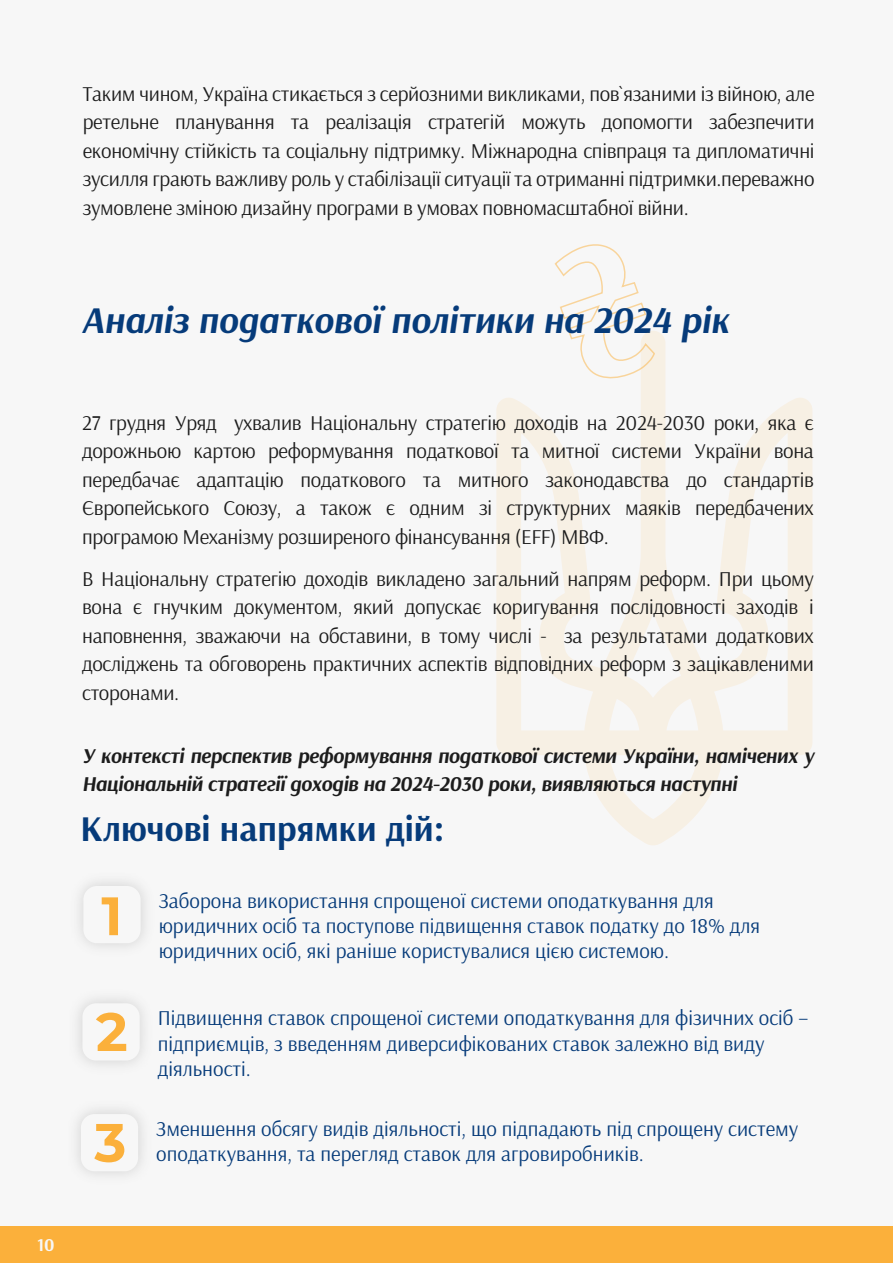
<style>
.page{position:relative;width:893px;height:1263px;background:#f7f7f7}
.page>*{position:absolute;margin:0;border:0;box-sizing:border-box;transform-origin:0 0}
.t1{font:700 54px "Montserrat";color:#fbb03b}
.t2{font:italic 700 37.5px "Arsenal";color:#063b7a}
.t3{font:700 36px "Arsenal";color:#063b7a}
.t4{font:21px/28.5px "Arsenal";letter-spacing:-.015em;color:#1c1c1c;text-align:justify}
.t5{font:21px/25.2px "Arsenal";color:#063b7a}
.t6{font:italic 700 21px/28.5px "Arsenal";letter-spacing:-.015em;color:#1c1c1c}
.t7{font:700 18px "Arsenal";color:#f7f7f7}
</style>
<div class="page">
<div style="left:0;top:1226px;width:893px;height:37px;background:#fbb03b"></div>
<svg style="left:554px;top:244px;width:93px;height:87px"></svg>
<svg style="left:496px;top:331px;width:316px;height:514px"></svg>
<p class="t4" style="left:83px;top:79px;width:733px">Таким чином, Україна стикається з серйозними викликами, пов`язаними із війною, але ретельне планування та реалізація стратегій можуть допомогти забезпечити економічну стійкість та соціальну підтримку. Міжнародна співпраця та дипломатичні зусилля грають важливу роль у стабілізації ситуації та отриманні підтримки.переважно зумовлене зміною дизайну програми в умовах повномасштабної війни.</p>
<h2 class="t2" style="left:81px;top:294px;width:649px">Аналіз податкової політики на 2024 рік</h2>
<p class="t4" style="left:82px;top:408px;width:733px">27 грудня Уряд ухвалив Національну стратегію доходів на 2024-2030 роки, яка є дорожньою картою реформування податкової та митної системи України вона передбачає адаптацію податкового та митного законодавства до стандартів Європейського Союзу, а також є одним зі структурних маяків передбачених програмою Механізму розширеного фінансування (EFF) МВФ.</p>
<p class="t4" style="left:82px;top:564px;width:733px">В Національну стратегію доходів викладено загальний напрям реформ. При цьому вона є гнучким документом, який допускає коригування послідовності заходів і наповнення, зважаючи на обставини, в тому числі - за результатами додаткових досліджень та обговорень практичних аспектів відповідних реформ з зацікавленими сторонами.</p>
<p class="t6" style="left:82px;top:742px;width:733px">У контексті перспектив реформування податкової системи України, намічених у<br>Національній стратегії доходів на 2024-2030 роки, виявляються наступні</p>
<h3 class="t3" style="left:81px;top:803px;width:365px">Ключові напрямки дій:</h3>
<h1 class="t1" style="left:101px;top:880px;width:23px">1</h1>
<h1 class="t1" style="left:96px;top:996px;width:33px">2</h1>
<h1 class="t1" style="left:94px;top:1106px;width:33px">3</h1>
<p class="t5" style="left:159px;top:888px;width:603px">Заборона використання спрощеної системи оподаткування для юридичних осіб та поступове підвищення ставок податку до 18% для юридичних осіб, які раніше користувалися цією системою.</p>
<p class="t5" style="left:158px;top:1005px;width:652px">Підвищення ставок спрощеної системи оподаткування для фізичних осіб – підприємців, з введенням диверсифікованих ставок залежно від виду діяльності.</p>
<p class="t5" style="left:156px;top:1116px;width:643px">Зменшення обсягу видів діяльності, що підпадають під спрощену систему</p>
<p class="t5" style="left:156px;top:1141px;width:489px">оподаткування, та перегляд ставок для агровиробників.</p>
<p class="t7" style="left:37px;top:1232px;width:19px">10</p>
</div>
